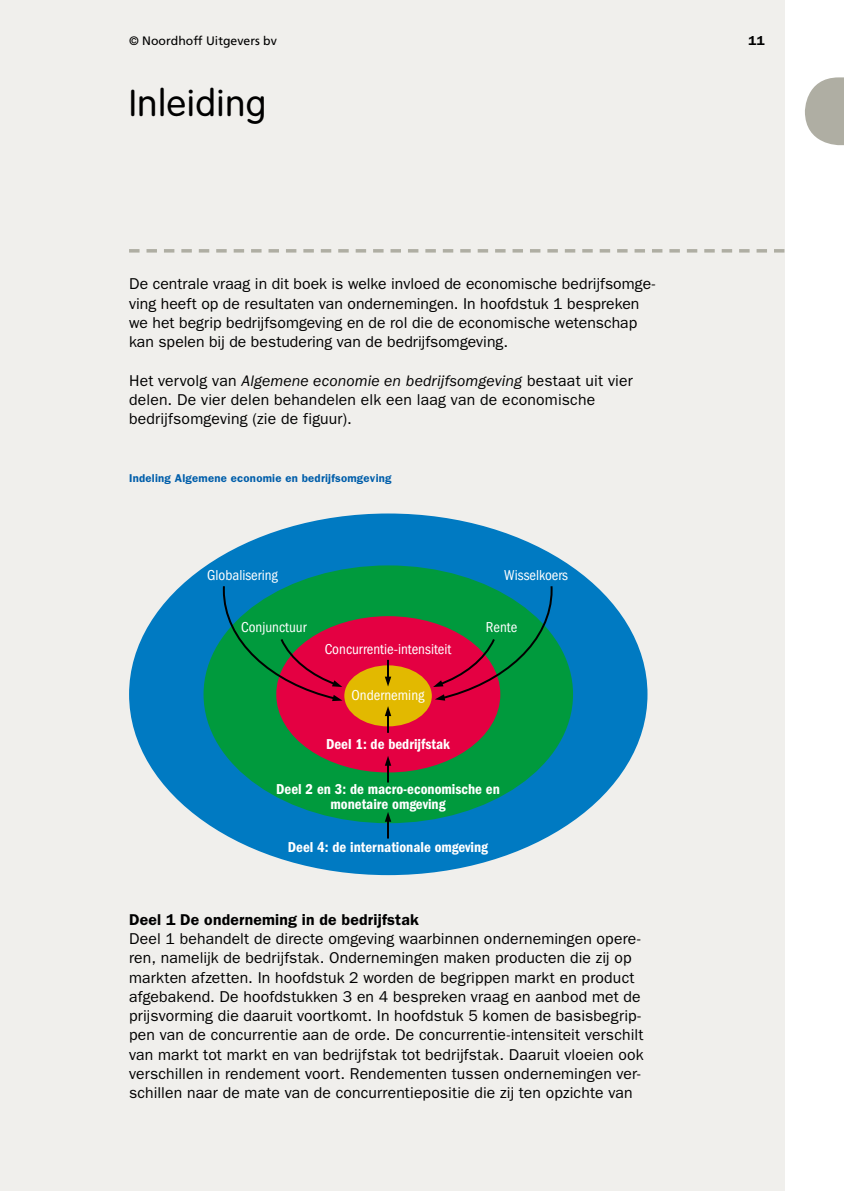
<style>
.page{position:relative;width:844px;height:1191px;background:#fff}
.page>*{position:absolute;margin:0;border:0;box-sizing:border-box;transform-origin:0 0}
.t1{font:300 36.75px "VAG Rounded Std";letter-spacing:.025em;color:#000}
.t2{font:15.75px/19.2px "ITC Franklin Gothic Std";letter-spacing:.005em;color:#000}
.t3{font:600 15.75px "ITC Franklin Gothic Std";letter-spacing:.015em;color:#000}
.t4{font:14.88px/15.8px "ITC Franklin Gothic Std Dm Cd";color:#fff;text-align:center}
.t5{font:condensed 14.88px "ITC Franklin Gothic Std";color:#fff}
.t6{font:600 13.12px "ITC Franklin Gothic Std";color:#000}
.t7{font:12.25px "Frutiger LT Std";color:#000}
.t8{font:600 11.38px "ITC Franklin Gothic Std";letter-spacing:.02em;color:#005eaa}
.s1{font-style:italic}
</style>
<div class="page">
<div style="left:0;top:0;width:784px;height:1191px;background:#f0efec"></div>
<svg style="left:805px;top:77px;width:38px;height:68px"></svg>
<svg style="left:129px;top:249px;width:655px;height:3px"></svg>
<div style="left:129px;top:513px;width:518px;height:362px;background:#007ac2;border-radius:50%"></div>
<div style="left:203px;top:565px;width:370px;height:258px;background:#009a3d;border-radius:50%"></div>
<div style="left:276px;top:616px;width:224px;height:156px;background:#e40042;border-radius:50%"></div>
<div style="left:344px;top:665px;width:87px;height:61px;background:#e2b900;border-radius:50%"></div>
<svg style="left:385px;top:660px;width:6px;height:26px"></svg>
<svg style="left:433px;top:584px;width:120px;height:117px"></svg>
<svg style="left:222px;top:584px;width:120px;height:117px"></svg>
<svg style="left:385px;top:706px;width:6px;height:27px"></svg>
<svg style="left:385px;top:756px;width:6px;height:26px"></svg>
<svg style="left:385px;top:812px;width:6px;height:26px"></svg>
<p class="t7" style="left:129px;top:33px;width:149px">© Noordhoff Uitgevers bv</p>
<p class="t6" style="left:748px;top:32px;width:18px">11</p>
<h1 class="t1" style="left:129px;top:82px;width:139px">Inleiding</h1>
<p class="t2" style="left:129px;top:274px;width:527px">De centrale vraag in dit boek is welke invloed de economische bedrijfsomge&shy;ving heeft op de resultaten van ondernemingen. In hoofdstuk 1 bespreken we het begrip bedrijfsomgeving en de rol die de economische wetenschap kan spelen bij de bestudering van de bedrijfsomgeving.</p>
<p class="t2" style="left:129px;top:371px;width:505px">Het vervolg van <span class="s1">Algemene economie en bedrijfsomgeving</span> bestaat uit vier delen. De vier delen behandelen elk een laag van de economische bedrijfsomgeving (zie de figuur).</p>
<p class="t8" style="left:129px;top:471px;width:264px">Indeling Algemene economie en bedrijfsomgeving</p>
<p class="t5" style="left:207px;top:566px;width:72px">Globalisering</p>
<p class="t5" style="left:504px;top:566px;width:65px">Wisselkoers</p>
<p class="t5" style="left:241px;top:619px;width:67px">Conjunctuur</p>
<p class="t5" style="left:485px;top:619px;width:33px">Rente</p>
<p class="t5" style="left:324px;top:640px;width:128px">Concurrentie-intensiteit</p>
<p class="t5" style="left:351px;top:687px;width:75px">Onderneming</p>
<p class="t4" style="left:326px;top:736px;width:125px">Deel 1: de bedrijfstak</p>
<p class="t4" style="left:276px;top:781px;width:225px">Deel 2 en 3: de macro-economische en monetaire omgeving</p>
<p class="t4" style="left:288px;top:839px;width:202px">Deel 4: de internationale omgeving</p>
<p class="t3" style="left:129px;top:910px;width:291px">Deel 1 De onderneming in de bedrijfstak</p>
<p class="t2" style="left:129px;top:929px;width:516px">Deel 1 behandelt de directe omgeving waarbinnen ondernemingen opere&shy;ren, namelijk de bedrijfstak. Ondernemingen maken producten die zij op markten afzetten. In hoofdstuk 2 worden de begrippen markt en product afgebakend. De hoofdstukken 3 en 4 bespreken vraag en aanbod met de prijsvorming die daaruit voortkomt. In hoofdstuk 5 komen de basisbegrip&shy;pen van de concurrentie aan de orde. De concurrentie-intensiteit verschilt van markt tot markt en van bedrijfstak tot bedrijfstak. Daaruit vloeien ook verschillen in rendement voort. Rendementen tussen ondernemingen ver&shy;schillen naar de mate van de concurrentiepositie die zij ten opzichte van</p>
</div>
